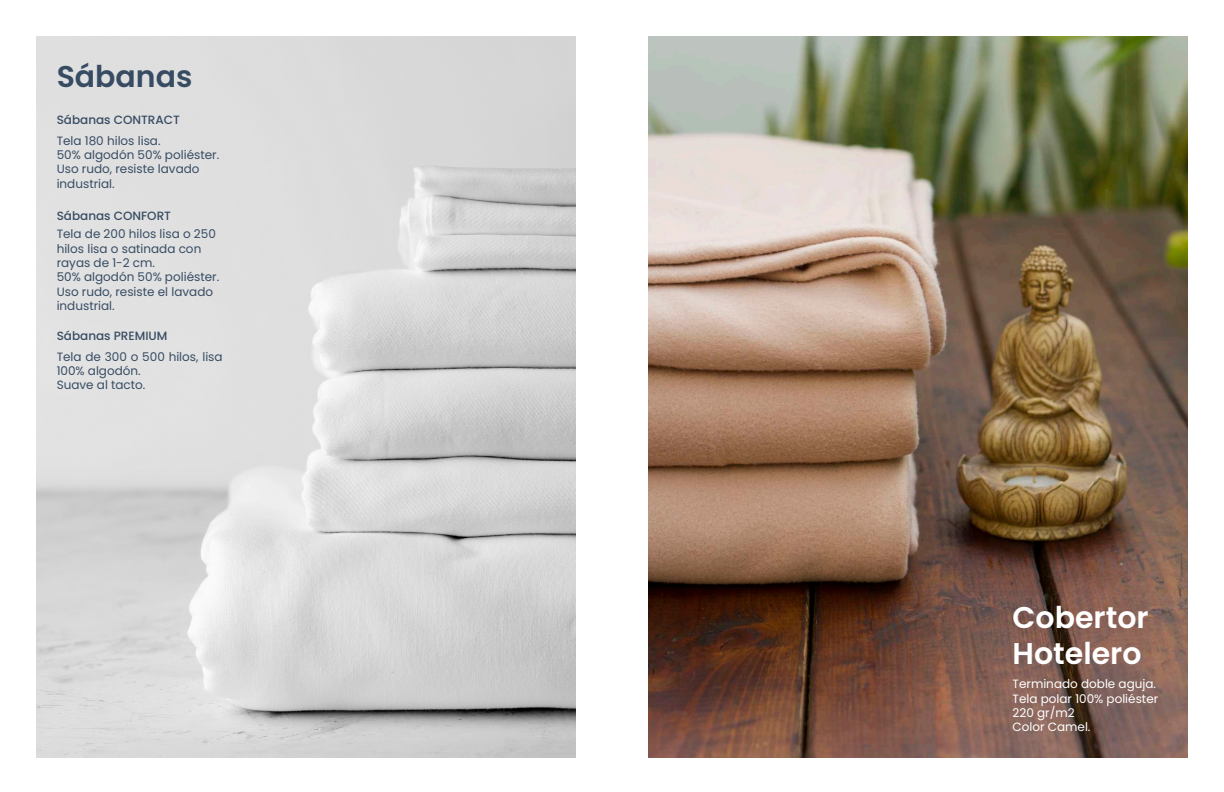
<style>
.page{position:relative;width:1224px;height:792px;background:#fff}
.page>*{position:absolute;margin:0;border:0;box-sizing:border-box;transform-origin:0 0}
.t1{font:600 30px/36px "Poppins";color:#fff}
.t2{font:600 30px "Poppins";color:#374c63}
.t3{font:12px/14.4px "Poppins";color:#374c63}
.t4{font:12px/14.4px "Poppins";color:#fff}
.t5{font:500 12px "Poppins";color:#374c63}
</style>
<div class="page">
<img style="left:36px;top:36px;width:540px;height:721px">
<img style="left:648px;top:36px;width:540px;height:721px">
<h1 class="t2" style="left:57px;top:59px;width:137px">Sábanas</h1>
<p class="t5" style="left:57px;top:113px;width:125px">Sábanas CONTRACT</p>
<p class="t3" style="left:57px;top:133px;width:164px">Tela 180 hilos lisa.<br>50% algodón 50% poliéster.<br>Uso rudo, resiste lavado industrial.</p>
<p class="t5" style="left:57px;top:209px;width:116px">Sábanas CONFORT</p>
<p class="t3" style="left:57px;top:227px;width:164px">Tela de 200 hilos lisa o 250 hilos lisa o satinada con rayas de 1-2 cm.<br>50% algodón 50% poliéster.<br>Uso rudo, resiste el lavado industrial.</p>
<p class="t5" style="left:57px;top:329px;width:112px">Sábanas PREMIUM</p>
<p class="t3" style="left:57px;top:349px;width:167px">Tela de 300 o 500 hilos, lisa<br>100% algodón.<br>Suave al tacto.</p>
<h1 class="t1" style="left:1013px;top:599px;width:138px">Cobertor<br>Hotelero</h1>
<p class="t4" style="left:1013px;top:677px;width:147px">Terminado doble aguja.<br>Tela polar 100% poliéster<br>220 gr/m2<br>Color Camel.</p>
</div>
